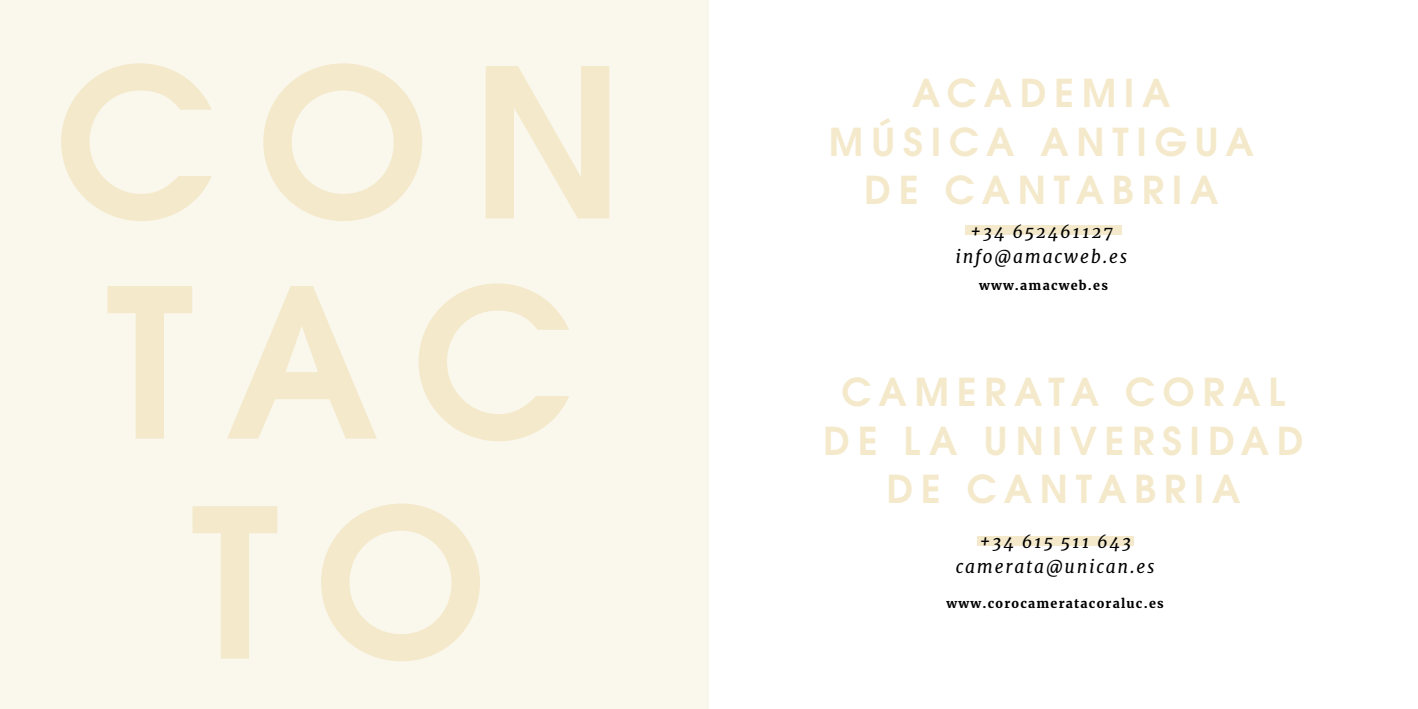
<style>
.page{position:relative;width:1418px;height:709px;background:#fff}
.page>*{position:absolute;margin:0;border:0;box-sizing:border-box;transform-origin:0 0}
.t1{font:700 206.25px/220px "Te X Gyre Adventor";letter-spacing:.18em;color:#f4e9ca;text-align:center}
.t2{font:700 38.25px/48.4px "Te X Gyre Adventor";letter-spacing:.2em;color:#f4e9ca;text-align:center}
.t3{font:italic 17.5px/25px "Merriweather";letter-spacing:.1em;color:#000;text-align:center}
.t4{font:700 12.5px "Merriweather";letter-spacing:.1em;color:#000}
</style>
<div class="page">
<div style="left:0;top:0;width:709px;height:709px;background:#faf7ed"></div>
<div style="left:965px;top:225px;width:156px;height:10px;background:#f4e9ca"></div>
<div style="left:976px;top:536px;width:157px;height:9px;background:#f4e9ca"></div>
<h1 class="t1" style="left:55px;top:12px;width:571px">CON<br>TAC<br>TO</h1>
<p class="t2" style="left:829px;top:65px;width:426px">ACADEMIA<br>MÚSICA ANTIGUA<br>DE CANTABRIA</p>
<p class="t3" style="left:955px;top:218px;width:173px">+34 652461127 info@amacweb.es</p>
<p class="t4" style="left:979px;top:277px;width:130px">www.amacweb.es</p>
<p class="t2" style="left:823px;top:364px;width:482px">CAMERATA CORAL<br>DE LA UNIVERSIDAD<br>DE CANTABRIA</p>
<p class="t3" style="left:955px;top:529px;width:200px">+34 615 511 643 camerata@unican.es</p>
<p class="t4" style="left:946px;top:595px;width:219px">www.corocameratacoraluc.es</p>
</div>
